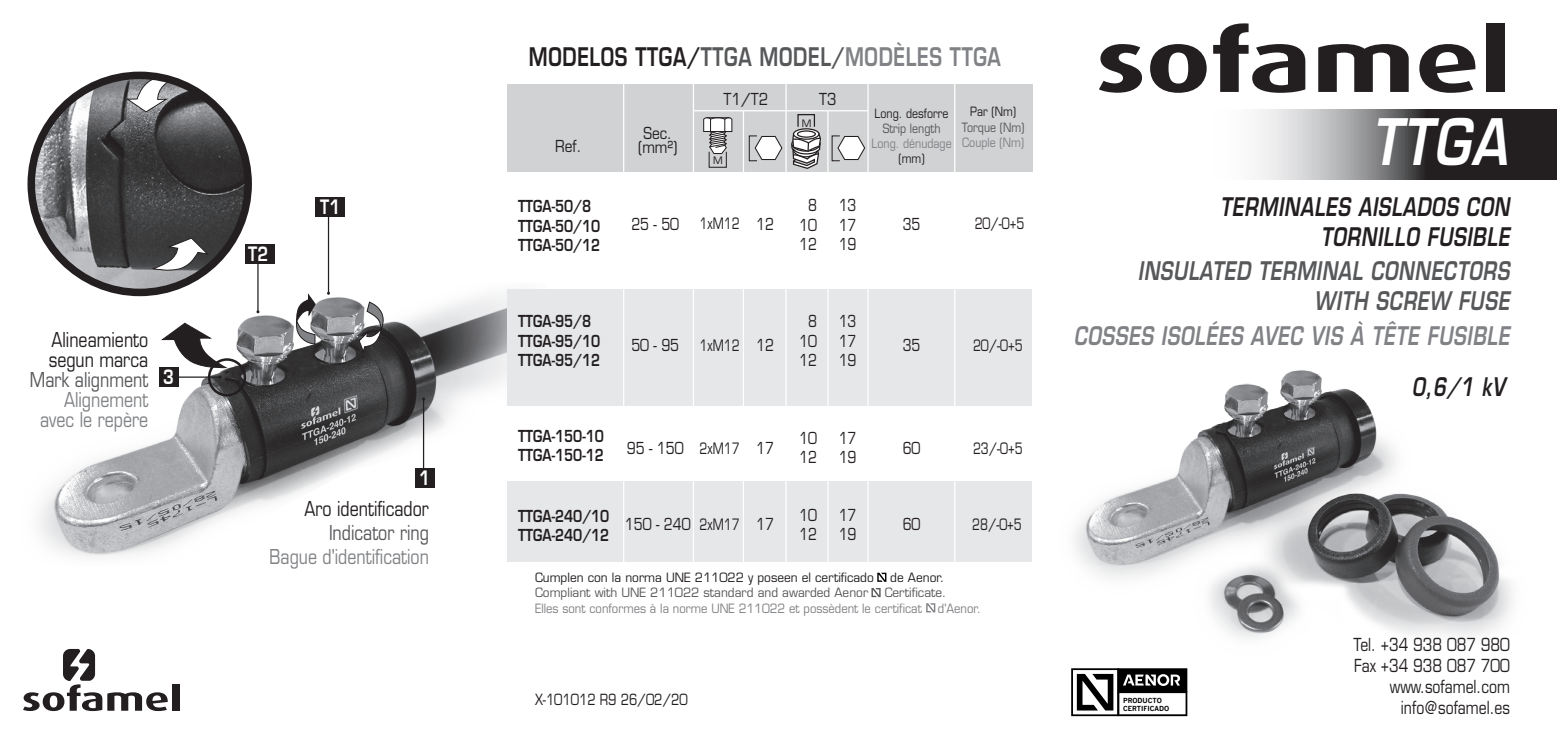
<style>
.page{position:relative;width:1557px;height:743px;background:#fff}
.page>*{position:absolute;margin:0;border:0;box-sizing:border-box;transform-origin:0 0}
.t1{font:italic 600 62.5px "Eurostile";color:#fff;scale:.8 1}
.t2{font:italic 600 25px/30px "Eurostile";letter-spacing:.035em;color:#231f20;text-align:right;scale:.75 1}
.t3{font:italic 600 25px/30px "Eurostile";letter-spacing:.035em;color:#57585a;text-align:right;scale:.75 1}
.t4{font:600 25px "Eurostile";letter-spacing:.035em;color:#231f20;scale:.75 1}
.t5{font:italic 600 25px "Eurostile";letter-spacing:.035em;color:#808285;scale:.75 1}
.t6{font:700 21.5px "Eurostile";color:#fff;scale:.8 1}
.t7{font:20px/20px "Eurostile";color:#808285;text-align:right;scale:.8 1}
.t8{font:20px/20px "Eurostile";color:#231f20;scale:.8 1}
.t9{font:20px "Eurostile";color:#57585a;scale:.8 1}
.t10{font:17.5px/21px "Eurostile";color:#231f20;text-align:right;scale:.8 1}
.t11{font:600 16px/19.2px "Eurostile";color:#231f20;scale:.8 1}
.t12{font:16px/19.2px "Eurostile";color:#231f20;scale:.8 1}
.t13{font:16px/14.2px "Eurostile";color:#231f20;text-align:center;scale:.85 1}
.t14{font:15.25px "Eurostile";color:#231f20;scale:.75 1}
.t15{font:15px "Eurostile";color:#231f20;scale:.8 1}
.t16{font:12.5px "Eurostile";color:#808285;scale:.9 1}
.t17{font:12.5px "Eurostile";color:#57585a;scale:.95 1}
.t18{font:12.5px "Eurostile";color:#231f20;scale:.95 1}
.t19{font:12.5px "Eurostile";color:#231f20;scale:.85 1}
.t20{font:12.5px "Eurostile";color:#808285;scale:.85 1}
.t21{font:12.5px "Eurostile";color:#57585a;scale:.85 1}
.t22{font:10px "Eurostile";color:#231f20}
.t23{font:700 6.75px/7.5px "News Gothic";color:#000}
.s1{color:#57585a}
.s2{color:#808285}
</style>
<div class="page">
<img style="left:1075px;top:370px;width:437px;height:266px">
<img style="left:39px;top:276px;width:561px;height:286px">
<hr style="left:423px;top:399px;width:1px;height:78px;background:#231f20">
<hr style="left:257px;top:250px;width:2px;height:62px;background:#231f20">
<hr style="left:328px;top:215px;width:1px;height:78px;background:#231f20">
<div style="left:415px;top:468px;width:19px;height:20px;background:#231f20"></div>
<div style="left:208px;top:358px;width:38px;height:38px;border:2px solid #231f20;border-radius:50%"></div>
<div style="left:159px;top:367px;width:19px;height:19px;background:#231f20"></div>
<div style="left:245px;top:244px;width:30px;height:19px;background:#231f20"></div>
<svg style="left:359px;top:302px;width:24px;height:51px"></svg>
<svg style="left:295px;top:293px;width:21px;height:51px"></svg>
<div style="left:315px;top:197px;width:29px;height:19px;background:#231f20"></div>
<img style="left:31px;top:75px;width:217px;height:217px;border-radius:108px">
<svg style="left:125px;top:75px;width:54px;height:38px"></svg>
<div style="left:27px;top:72px;width:225px;height:224px;border:8px solid #231f20;border-radius:50%"></div>
<svg style="left:152px;top:237px;width:58px;height:36px"></svg>
<svg style="left:159px;top:322px;width:68px;height:56px"></svg>
<svg style="left:1099px;top:44px;width:43px;height:49px"></svg>
<svg style="left:1150px;top:44px;width:56px;height:49px"></svg>
<svg style="left:1213px;top:23px;width:92px;height:70px"></svg>
<svg style="left:1318px;top:44px;width:90px;height:48px"></svg>
<svg style="left:1419px;top:44px;width:57px;height:49px"></svg>
<div style="left:1486px;top:23px;width:18px;height:69px;background:#231f20"></div>
<svg style="left:1258px;top:109px;width:299px;height:70px;background:#6c6a6c"></svg>
<div style="left:507px;top:289px;width:525px;height:117px;background:#e6e7e9"></div>
<div style="left:507px;top:481px;width:525px;height:80px;background:#e6e7e9"></div>
<div style="left:507px;top:84px;width:525px;height:87px;background:#d1d2d4"></div>
<hr style="left:623px;top:84px;width:1px;height:485px;background:#fff">
<hr style="left:693px;top:84px;width:1px;height:485px;background:#fff">
<hr style="left:785px;top:84px;width:1px;height:485px;background:#fff">
<hr style="left:867px;top:84px;width:1px;height:485px;background:#fff">
<hr style="left:954px;top:84px;width:1px;height:485px;background:#fff">
<hr style="left:743px;top:111px;width:1px;height:458px;background:#fff">
<hr style="left:827px;top:111px;width:1px;height:458px;background:#fff">
<div style="left:172px;top:684px;width:7px;height:26px;background:#231f20"></div>
<svg style="left:23px;top:648px;width:145px;height:62px"></svg>
<svg style="left:754px;top:136px;width:29px;height:24px"></svg>
<div style="left:749px;top:135px;width:8px;height:26px;border:1px solid #231f20"></div>
<svg style="left:837px;top:136px;width:28px;height:24px"></svg>
<svg style="left:703px;top:117px;width:30px;height:37px"></svg>
<div style="left:708px;top:151px;width:19px;height:17px;border:1px solid #231f20"></div>
<hr style="left:693px;top:110px;width:175px;height:1px;background:#fff">
<svg style="left:793px;top:129px;width:26px;height:10px"></svg>
<div style="left:793px;top:128px;width:26px;height:12px;border:1px solid #231f20;border-radius:50%"></div>
<div style="left:797px;top:130px;width:19px;height:8px;border:1px solid #231f20;border-radius:50%"></div>
<svg style="left:790px;top:132px;width:31px;height:40px"></svg>
<div style="left:797px;top:114px;width:18px;height:13px;border:1px solid #231f20"></div>
<img style="left:1193px;top:561px;width:118px;height:78px">
<svg style="left:1071px;top:668px;width:116px;height:47px"></svg>
<svg style="left:877px;top:572px;width:9px;height:9px"></svg>
<svg style="left:871px;top:588px;width:9px;height:9px"></svg>
<svg style="left:926px;top:603px;width:9px;height:9px"></svg>
<p class="t8" style="left:49px;top:329px;width:126px">Alineamiento segun marca</p>
<p class="t9" style="left:30px;top:367px;width:149px">Mark alignment</p>
<p class="t7" style="left:40px;top:389px;width:137px">Alignement avec le repère</p>
<h3 class="t6" style="left:163px;top:365px;width:15px">3</h3>
<h3 class="t6" style="left:248px;top:242px;width:26px">T2</h3>
<h3 class="t6" style="left:320px;top:195px;width:26px">T1</h3>
<h3 class="t6" style="left:419px;top:466px;width:15px">1</h3>
<p class="t8" style="left:304px;top:498px;width:157px">Aro identificador</p>
<p class="t9" style="left:329px;top:520px;width:126px">Indicator ring</p>
<p class="t7" style="left:269px;top:546px;width:201px">Bague d'identification</p>
<h2 class="t4" style="left:529px;top:41px;width:631px">MODELOS TTGA/<span class="s1">TTGA MODEL/</span><span class="s2">MODÈLES TTGA</span></h2>
<p class="t13" style="left:555px;top:139px;width:32px">Ref.</p>
<p class="t11" style="left:518px;top:196px;width:104px">TTGA-50/8<br>TTGA-50/10<br>TTGA-50/12</p>
<p class="t13" style="left:638px;top:126px;width:48px">Sec. (mm²)</p>
<p class="t12" style="left:631px;top:214px;width:61px">25 - 50</p>
<p class="t13" style="left:723px;top:92px;width:54px">T1/T2</p>
<p class="t13" style="left:819px;top:92px;width:22px">T3</p>
<p class="t22" style="left:713px;top:154px;width:11px">M</p>
<p class="t14" style="left:699px;top:214px;width:55px">1xM12</p>
<p class="t12" style="left:756px;top:214px;width:24px">12</p>
<p class="t22" style="left:802px;top:117px;width:11px">M</p>
<p class="t12" style="left:799px;top:196px;width:24px;text-align:center">8<br>10<br>12</p>
<p class="t12" style="left:838px;top:196px;width:24px;text-align:justify">13<br>17<br>19</p>
<p class="t19" style="left:874px;top:106px;width:89px">Long. desforre</p>
<p class="t21" style="left:882px;top:121px;width:70px">Strip length</p>
<p class="t20" style="left:871px;top:136px;width:96px">Long. dénudage</p>
<p class="t19" style="left:898px;top:151px;width:32px">(mm)</p>
<p class="t19" style="left:970px;top:104px;width:56px">Par (Nm)</p>
<p class="t21" style="left:962px;top:119px;width:75px">Torque (Nm)</p>
<p class="t20" style="left:962px;top:134px;width:74px">Couple (Nm)</p>
<p class="t12" style="left:902px;top:214px;width:24px">35</p>
<p class="t14" style="left:974px;top:214px;width:68px">20/-0+5</p>
<p class="t11" style="left:518px;top:311px;width:104px">TTGA-95/8<br>TTGA-95/10<br>TTGA-95/12</p>
<p class="t12" style="left:631px;top:335px;width:61px">50 - 95</p>
<p class="t14" style="left:699px;top:335px;width:55px">1xM12</p>
<p class="t12" style="left:756px;top:335px;width:24px">12</p>
<p class="t12" style="left:799px;top:312px;width:24px;text-align:center">8<br>10<br>12</p>
<p class="t12" style="left:838px;top:312px;width:24px;text-align:justify">13<br>17<br>19</p>
<p class="t12" style="left:902px;top:335px;width:24px">35</p>
<p class="t14" style="left:973px;top:335px;width:68px">20/-0+5</p>
<p class="t11" style="left:518px;top:425px;width:109px">TTGA-150-10<br>TTGA-150-12</p>
<p class="t12" style="left:627px;top:438px;width:72px">95 - 150</p>
<p class="t14" style="left:699px;top:438px;width:55px">2xM17</p>
<p class="t12" style="left:756px;top:438px;width:24px">17</p>
<p class="t12" style="left:799px;top:428px;width:24px">10<br>12</p>
<p class="t12" style="left:838px;top:428px;width:24px">17<br>19</p>
<p class="t12" style="left:902px;top:438px;width:24px">60</p>
<p class="t14" style="left:973px;top:438px;width:68px">23/-0+5</p>
<p class="t11" style="left:518px;top:505px;width:116px">TTGA-240/10<br>TTGA-240/12</p>
<p class="t12" style="left:625px;top:514px;width:84px">150 - 240</p>
<p class="t14" style="left:699px;top:514px;width:55px">2xM17</p>
<p class="t12" style="left:756px;top:514px;width:24px">17</p>
<p class="t12" style="left:799px;top:505px;width:24px">10<br>12</p>
<p class="t12" style="left:838px;top:505px;width:24px">17<br>19</p>
<p class="t12" style="left:902px;top:514px;width:24px">60</p>
<p class="t14" style="left:972px;top:514px;width:68px">28/-0+5</p>
<p class="t18" style="left:535px;top:569px;width:358px">Cumplen con la norma UNE 211022 y poseen el certificado</p>
<p class="t18" style="left:890px;top:569px;width:58px">de Aenor.</p>
<p class="t16" style="left:535px;top:600px;width:431px">Elles sont conformes à la norme UNE 211022 et possèdent le certificat</p>
<p class="t16" style="left:938px;top:600px;width:49px">d'Aenor.</p>
<p class="t17" style="left:535px;top:585px;width:352px">Compliant with UNE 211022 standard and awarded Aenor</p>
<p class="t17" style="left:884px;top:585px;width:66px">Certificate.</p>
<h1 class="t1" style="left:1371px;top:103px;width:171px">TTGA</h1>
<h2 class="t2" style="left:1220px;top:192px;width:387px">TERMINALES AISLADOS CON<br>TORNILLO FUSIBLE</h2>
<h2 class="t3" style="left:1138px;top:255px;width:497px">INSULATED TERMINAL CONNECTORS<br>WITH SCREW FUSE</h2>
<h2 class="t5" style="left:1073px;top:320px;width:582px">COSSES ISOLÉES AVEC VIS À TÊTE FUSIBLE</h2>
<h2 class="t2" style="left:1411px;top:372px;width:126px">0,6/1 kV</h2>
<p class="t15" style="left:535px;top:690px;width:192px">X-101012 R9 26/02/20</p>
<p class="t23" style="left:1123px;top:696px;width:48px">PRODUCTO<br>CERTIFICADO</p>
<p class="t10" style="left:1353px;top:634px;width:197px">Tel. +34 938 087 980<br>Fax +34 938 087 700 www.sofamel.com info@sofamel.es</p>
</div>
